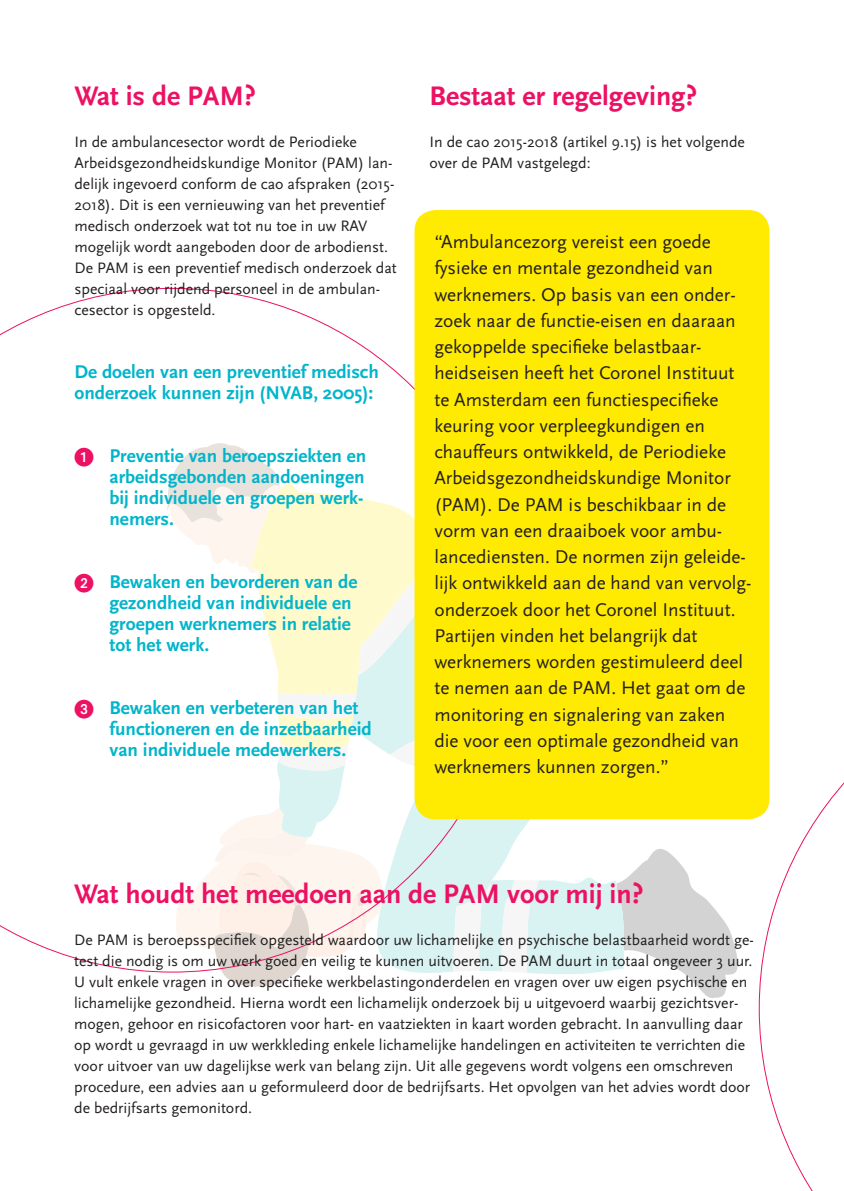
<style>
.page{position:relative;width:844px;height:1191px;background:#fff}
.page>*{position:absolute;margin:0;border:0;box-sizing:border-box;transform-origin:0 0}
.kop_A_16_22{font:700 28px "Scala Sans";color:#ec1163}
.brood_9_11{font:19.25px/26.2px "Scala Sans";color:#231f20}
.brood_9_11-2{font:700 19.25px/21px "Scala Sans";color:#00b5cb}
.brood_9_11-3{font:15.75px/21px "Scala Sans";color:#231f20}
.s1{font-family:"European Pi One";font-weight:400;color:#ec1163}
</style>
<div class="page">
<svg style="left:167px;top:819px;width:570px;height:179px"></svg>
<svg style="left:0;top:288px;width:514px;height:684px"></svg>
<svg style="left:758px;top:666px;width:85px;height:525px"></svg>
<div style="left:414px;top:210px;width:355px;height:609px;background:#ffea01;border-radius:21px"></div>
<p class="kop_A_16_22" style="left:74px;top:81px;width:183px">Wat is de PAM?</p>
<p class="brood_9_11-3" style="left:74px;top:132px;width:324px">In de ambulancesector wordt de Periodieke Arbeidsgezondheidskundige Monitor (PAM) lan&shy;delijk ingevoerd conform de cao afspraken (2015- 2018). Dit is een vernieuwing van het preventief medisch onderzoek wat tot nu toe in uw RAV mogelijk wordt aangeboden door de arbodienst.<br>De PAM is een preventief medisch onderzoek dat speciaal voor rijdend personeel in de ambulan&shy;cesector is opgesteld.</p>
<p class="brood_9_11-2" style="left:74px;top:362px;width:306px">De doelen van een preventief medisch onderzoek kunnen zijn (NVAB, 2005):</p>
<p class="brood_9_11-2" style="left:109px;top:446px;width:258px;text-indent:-35px"><span class="s1">1</span> Preventie van beroepsziekten en arbeidsgebonden aandoeningen bij individuele en groepen werk&shy;nemers.</p>
<p class="brood_9_11-2" style="left:109px;top:572px;width:249px;text-indent:-35px"><span class="s1">2</span> Bewaken en bevorderen van de gezondheid van individuele en groepen werknemers in relatie tot het werk.</p>
<p class="brood_9_11-2" style="left:74px;top:698px;width:285px"><span class="s1">3</span> Bewaken en verbeteren van het</p>
<p class="brood_9_11-2" style="left:109px;top:719px;width:264px">functioneren en de inzetbaarheid</p>
<p class="brood_9_11-2" style="left:109px;top:740px;width:238px">van individuele medewerkers.</p>
<p class="kop_A_16_22" style="left:429px;top:81px;width:269px">Bestaat er regelgeving?</p>
<p class="brood_9_11-3" style="left:429px;top:132px;width:317px">In de cao 2015-2018 (artikel 9.15) is het volgende over de PAM vastgelegd:</p>
<p class="brood_9_11" style="left:434px;top:229px;width:278px">“Ambulancezorg vereist een goede</p>
<p class="brood_9_11" style="left:434px;top:255px;width:318px">fysieke en mentale gezondheid van werknemers. Op basis van een onder&shy;zoek naar de functie-eisen en daaraan gekoppelde specifieke belastbaar&shy;heidseisen heeft het Coronel Instituut te Amsterdam een functiespecifieke keuring voor verpleegkundigen en chauffeurs ontwikkeld, de Periodieke Arbeidsgezondheidskundige Monitor (PAM). De PAM is beschikbaar in de vorm van een draaiboek voor ambu&shy;lancediensten. De normen zijn geleide&shy;lijk ontwikkeld aan de hand van vervolg&shy;onderzoek door het Coronel Instituut.<br>Partijen vinden het belangrijk dat werknemers worden gestimuleerd deel te nemen aan de PAM. Het gaat om de monitoring en signalering van zaken die voor een optimale gezondheid van werknemers kunnen zorgen.”</p>
<p class="kop_A_16_22" style="left:74px;top:879px;width:570px">Wat houdt het meedoen aan de PAM voor mij in?</p>
<p class="brood_9_11-3" style="left:74px;top:930px;width:681px">De PAM is beroepsspecifiek opgesteld waardoor uw lichamelijke en psychische belastbaarheid wordt ge&shy;test die nodig is om uw werk goed en veilig te kunnen uitvoeren. De PAM duurt in totaal ongeveer 3 uur.<br>U vult enkele vragen in over specifieke werkbelastingonderdelen en vragen over uw eigen psychische en lichamelijke gezondheid. Hierna wordt een lichamelijk onderzoek bij u uitgevoerd waarbij gezichtsver&shy;mogen, gehoor en risicofactoren voor hart- en vaatziekten in kaart worden gebracht. In aanvulling daar op wordt u gevraagd in uw werkkleding enkele lichamelijke handelingen en activiteiten te verrichten die voor uitvoer van uw dagelijkse werk van belang zijn. Uit alle gegevens wordt volgens een omschreven procedure, een advies aan u geformuleerd door de bedrijfsarts. Het opvolgen van het advies wordt door de bedrijfsarts gemonitord.</p>
</div>
